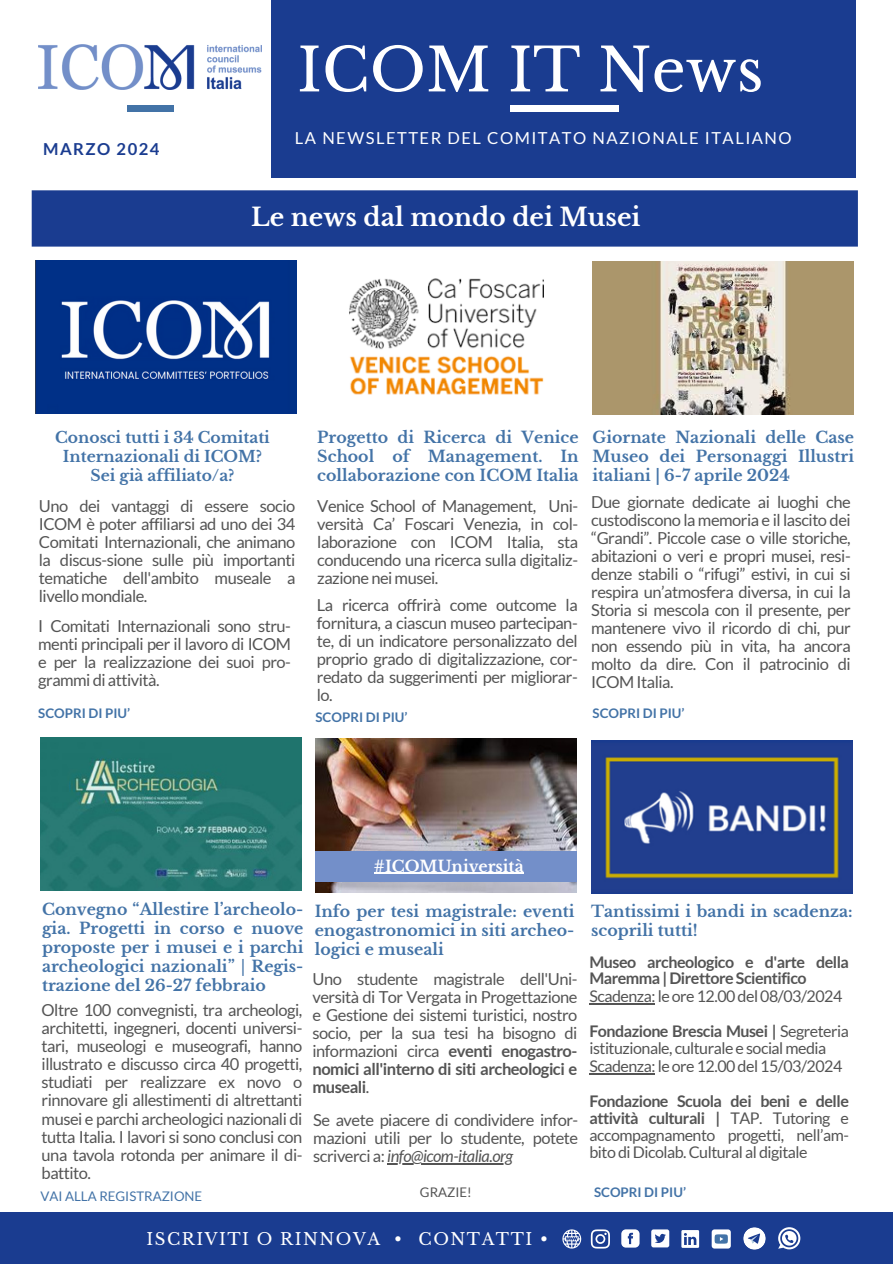
<style>
.page{position:relative;width:893px;height:1264px;background:#fff}
.page>*{position:absolute;margin:0;border:0;box-sizing:border-box;transform-origin:0 0}
.t1{font:59.55px "Libre Baskerville";color:#fff}
.t2{font:700 24.75px "Libre Baskerville";color:#fff}
.t3{font:16.5px/18px "Lato";letter-spacing:-.03em;color:#545454;text-align:justify}
.t4{font:16.5px "Lato";letter-spacing:.09em;color:#fff}
.t5{font:16.5px "Libre Baskerville";letter-spacing:.09em;color:#fff}
.t6{font:700 16.5px "Lato";letter-spacing:.09em;color:#1a3c90}
.t7{font:16.05px/16.8px "Lato";letter-spacing:-.03em;color:#545454}
.t8{font:700 16.05px/17.4px "Lato";letter-spacing:-.03em;color:#545454}
.t9{font:700 15.75px/19.2px "Libre Baskerville";color:#4373a7;text-align:justify}
.t10{font:700 15.75px "Libre Baskerville";color:#fff}
.t11{font:700 15.45px/19.2px "Libre Baskerville";color:#4373a7;text-align:center}
.t12{font:700 13.2px "Lato";color:#4373a7}
.t13{font:13.2px "Lato";color:#4373a7}
.t14{font:13.2px "Lato";color:#545454}
.s1{font-weight:400}
.s2{font-weight:700}
.s3{font-style:italic}
</style>
<div class="page">
<div style="left:271px;top:0;width:584px;height:177px;background:#1a3c90"></div>
<div style="left:127px;top:105px;width:46px;height:6px;background:#4373a7"></div>
<img style="left:38px;top:44px;width:223px;height:45px">
<div style="left:510px;top:105px;width:108px;height:6px;background:#fff"></div>
<div style="left:0;top:1212px;width:892px;height:51px;background:#1a3c90"></div>
<svg style="left:590px;top:1229px;width:20px;height:19px"></svg>
<svg style="left:681px;top:1230px;width:18px;height:17px"></svg>
<svg style="left:621px;top:1229px;width:18px;height:18px"></svg>
<svg style="left:651px;top:1229px;width:18px;height:18px"></svg>
<svg style="left:711px;top:1229px;width:19px;height:19px"></svg>
<svg style="left:562px;top:1229px;width:19px;height:19px"></svg>
<div style="left:32px;top:190px;width:825px;height:56px;background:#1a3c90"></div>
<div style="left:743px;top:1227px;width:22px;height:22px;background:#fff;border-radius:50%"></div>
<svg style="left:748px;top:1233px;width:12px;height:10px"></svg>
<img style="left:35px;top:260px;width:261px;height:153px">
<img style="left:349px;top:278px;width:195px;height:117px">
<img style="left:592px;top:262px;width:261px;height:153px">
<svg style="left:778px;top:1227px;width:22px;height:22px"></svg>
<img style="left:315px;top:739px;width:261px;height:153px">
<img style="left:40px;top:737px;width:262px;height:153px">
<img style="left:591px;top:740px;width:261px;height:153px">
<div style="left:315px;top:851px;width:261px;height:30px;background:#738fc9"></div>
<hr style="left:589px;top:1003px;width:66px;height:1px;background:#545454">
<hr style="left:589px;top:1073px;width:66px;height:1px;background:#545454">
<hr style="left:387px;top:1163px;width:125px;height:1px;background:#545454">
<hr style="left:374px;top:872px;width:149px;height:1px;background:#fff">
<p class="t6" style="left:43px;top:139px;width:118px">MARZO 2024</p>
<h3 class="t1" style="left:297px;top:34px;width:468px">ICOM IT News</h3>
<h1 class="t4" style="left:295px;top:128px;width:498px">LA NEWSLETTER DEL COMITATO NAZIONALE ITALIANO</h1>
<h4 class="t2" style="left:251px;top:202px;width:391px">Le news dal mondo dei Musei</h4>
<h5 class="t11" style="left:55px;top:427px;width:216px">Conosci tutti i 34 Comitati<br>Internazionali di ICOM?<br>Sei già affiliato/a?</h5>
<h5 class="t9" style="left:317px;top:427px;width:263px">Progetto di Ricerca di Venice School of Management. In collaborazione con ICOM Italia</h5>
<h6 class="t9" style="left:592px;top:427px;width:263px">Giornate Nazionali delle Case Museo dei Personaggi Illustri italiani | 6-7 aprile 2024</h6>
<h6 class="t3" style="left:591px;top:492px;width:261px">Due giornate dedicate ai luoghi che custodiscono la memoria e il lascito dei “Grandi”. Piccole case o ville storiche, abitazioni o veri e propri musei, resi&shy;denze stabili o “rifugi” estivi, in cui si respira un’atmosfera diversa, in cui la Storia si mescola con il presente, per mantenere vivo il ricordo di chi, pur non essendo più in vita, ha ancora molto da dire. Con il patrocinio di ICOM Italia.</h6>
<p class="t12" style="left:592px;top:705px;width:93px">SCOPRI DI PIU’</p>
<h5 class="t3" style="left:39px;top:497px;width:258px">Uno dei vantaggi di essere socio ICOM è poter affiliarsi ad uno dei 34<br>Comitati Internazionali, che animano la discus-sione sulle più importanti tematiche dell'ambito museale a livello mondiale.</h5>
<h6 class="t3" style="left:317px;top:497px;width:262px">Venice School of Management, Uni&shy;versità Ca’ Foscari Venezia, in col&shy;laborazione con ICOM Italia, sta conducendo una ricerca sulla digitaliz&shy;zazione nei musei.</h6>
<h4 class="t3" style="left:317px;top:595px;width:262px">La ricerca offrirà come outcome la fornitura, a ciascun museo partecipan&shy;te, di un indicatore personalizzato del proprio grado di digitalizzazione, cor&shy;redato da suggerimenti per migliorar&shy;lo.</h4>
<p class="t3" style="left:38px;top:617px;width:254px">I Comitati Internazionali sono stru&shy;menti principali per il lavoro di ICOM e per la realizzazione dei suoi pro&shy;grammi di attività.</p>
<h6 class="t12" style="left:38px;top:705px;width:93px">SCOPRI DI PIU’</h6>
<h6 class="t12" style="left:315px;top:709px;width:93px">SCOPRI DI PIU’</h6>
<p class="t10" style="left:374px;top:856px;width:151px">#ICOMUniversità</p>
<p class="t9" style="left:42px;top:899px;width:263px">Convegno “Allestire l’archeolo&shy;gia. Progetti in corso e nuove proposte per i musei e i parchi archeologici nazionali” <span class="s1">|</span> Regis&shy;trazione del 26-27 febbraio</p>
<h5 class="t9" style="left:591px;top:901px;width:263px">Tantissimi i bandi in scadenza: scoprili tutti!</h5>
<h6 class="t9" style="left:315px;top:901px;width:261px">Info per tesi magistrale: eventi enogastronomici in siti archeo&shy;logici e museali</h6>
<p class="t3" style="left:312px;top:969px;width:266px">Uno studente magistrale dell'Uni&shy;versità di Tor Vergata in Progettazione e Gestione dei sistemi turistici, nostro socio, per la sua tesi ha bisogno di informazioni circa <span class="s2">eventi enogastro&shy;nomici all'interno di siti archeologici e museali</span>.</p>
<h6 class="t8" style="left:589px;top:952px;width:261px">Museo archeologico e d'arte della<br>Maremma | Direttore Scientifico<br><span class="s1">Scadenza: le ore 12.00 del 08/03/2024</span></h6>
<p class="t3" style="left:42px;top:1001px;width:262px">Oltre 100 convegnisti, tra archeologi, architetti, ingegneri, docenti universi&shy;tari, museologi e museografi, hanno illustrato e discusso circa 40 progetti, studiati per realizzare ex novo o rinnovare gli allestimenti di altrettanti musei e parchi archeologici nazionali di tutta Italia. I lavori si sono conclusi con una tavola rotonda per animare il di&shy;battito.</p>
<h6 class="t7" style="left:589px;top:1022px;width:261px;line-height:17.4px"><span class="s2">Fondazione Brescia Musei |</span> Segreteria istituzionale, culturale e social media<br>Scadenza: le ore 12.00 del 15/03/2024</h6>
<h6 class="t7" style="left:589px;top:1092px;width:261px;text-align:justify"><span class="s2">Fondazione Scuola dei beni e delle attività culturali |</span> TAP. Tutoring e accompagnamento progetti, nell’am&shy;bito di Dicolab. Cultural al digitale</h6>
<h6 class="t3" style="left:313px;top:1110px;width:266px">Se avete piacere di condividere infor&shy;mazioni utili per lo studente, potete scriverci a: <span class="s3">info@icom-italia.org</span></h6>
<h5 class="t13" style="left:40px;top:1188px;width:163px">VAI ALLA REGISTRAZIONE</h5>
<h6 class="t14" style="left:420px;top:1183px;width:53px">GRAZIE!</h6>
<h5 class="t5" style="left:146px;top:1228px;width:257px">ISCRIVITI O RINNOVA •</h5>
<h2 class="t5" style="left:418px;top:1228px;width:131px">CONTATTI •</h2>
<h6 class="t12" style="left:594px;top:1183px;width:93px">SCOPRI DI PIU’</h6>
</div>
